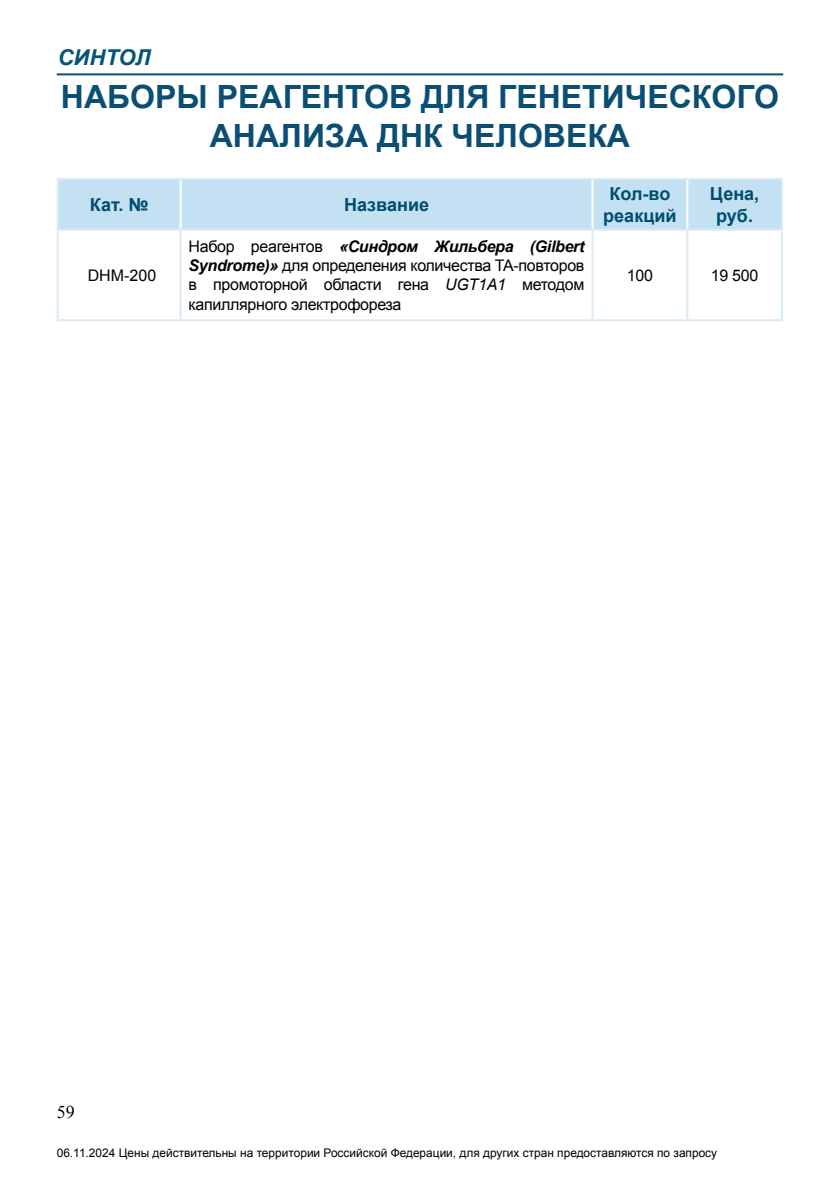
<style>
.page{position:relative;width:840px;height:1191px;background:#fff}
.page>*{position:absolute;margin:0;border:0;box-sizing:border-box;transform-origin:0 0}
.t1{font:700 32px/38.4px "Arial";color:#0a4f73;text-align:center}
.t2{font:italic 700 22px "Arial";color:#045476}
.t3{font:700 18px/21.6px "Arial";color:#004d6d;text-align:center}
.t4{font:18px "Times New Roman";color:#000}
.t5{font:16px/19.2px "Arial";letter-spacing:-.02em;color:#000;text-align:justify}
.t6{font:11.8px "Arial";color:#000}
.s1{font-weight:700;font-style:italic}
.s2{font-style:italic}
</style>
<div class="page">
<div style="left:56px;top:47px;width:727px;height:29px;border:2px solid #fff"></div>
<hr style="left:57px;top:73px;width:725px;height:2px;background:#0a4f73">
<div style="left:59px;top:180px;width:721px;height:49px;background:#c4e1f3"></div>
<hr style="left:59px;top:229px;width:120px;height:2px;background:#daeaf5">
<hr style="left:57px;top:319px;width:122px;height:2px;background:#daeaf5">
<hr style="left:179px;top:180px;width:2px;height:49px;background:#fff">
<hr style="left:591px;top:180px;width:2px;height:49px;background:#fff">
<hr style="left:686px;top:180px;width:2px;height:49px;background:#fff">
<hr style="left:57px;top:178px;width:123px;height:2px;background:#daeaf5">
<hr style="left:57px;top:180px;width:2px;height:50px;background:#daeaf5">
<hr style="left:180px;top:178px;width:412px;height:2px;background:#daeaf5">
<hr style="left:592px;top:178px;width:95px;height:2px;background:#daeaf5">
<hr style="left:687px;top:178px;width:95px;height:2px;background:#daeaf5">
<hr style="left:780px;top:180px;width:2px;height:50px;background:#daeaf5">
<hr style="left:593px;top:229px;width:94px;height:2px;background:#daeaf5">
<hr style="left:687px;top:229px;width:93px;height:2px;background:#daeaf5">
<hr style="left:593px;top:319px;width:94px;height:2px;background:#daeaf5">
<hr style="left:687px;top:319px;width:95px;height:2px;background:#daeaf5">
<hr style="left:57px;top:230px;width:2px;height:89px;background:#daeaf5">
<hr style="left:179px;top:229px;width:414px;height:2px;background:#daeaf5">
<hr style="left:179px;top:231px;width:2px;height:88px;background:#daeaf5">
<hr style="left:591px;top:231px;width:2px;height:88px;background:#daeaf5">
<hr style="left:686px;top:231px;width:2px;height:88px;background:#daeaf5">
<hr style="left:780px;top:230px;width:2px;height:89px;background:#daeaf5">
<hr style="left:179px;top:319px;width:414px;height:2px;background:#daeaf5">
<h2 class="t2" style="left:58px;top:43px;width:94px">СИНТОЛ</h2>
<h1 class="t1" style="left:61px;top:79px;width:719px">НАБОРЫ РЕАГЕНТОВ ДЛЯ ГЕНЕТИЧЕСКОГО<br>АНАЛИЗА ДНК ЧЕЛОВЕКА</h1>
<p class="t3" style="left:90px;top:194px;width:60px">Кат. №</p>
<p class="t3" style="left:344px;top:194px;width:86px">Название</p>
<p class="t3" style="left:603px;top:184px;width:75px">Кол-во реакций</p>
<p class="t3" style="left:709px;top:184px;width:51px">Цена, руб.</p>
<p class="t5" style="left:88px;top:266px;width:70px">DHM-200</p>
<p class="t5" style="left:188px;top:237px;width:397px">Набор реагентов <span class="s1">«Синдром Жильбера (Gilbert Syndrome)»</span> для определения количества TA-повторов в промоторной области гена <span class="s2">UGT1A1</span> методом капиллярного электрофореза</p>
<p class="t5" style="left:626px;top:266px;width:28px">100</p>
<p class="t5" style="left:710px;top:266px;width:49px">19 500</p>
<p class="t4" style="left:57px;top:1100px;width:19px">59</p>
<p class="t6" style="left:57px;top:1145px;width:661px">06.11.2024 Цены действительны на территории Российской Федерации, для других стран предоставляются по запросу</p>
</div>
